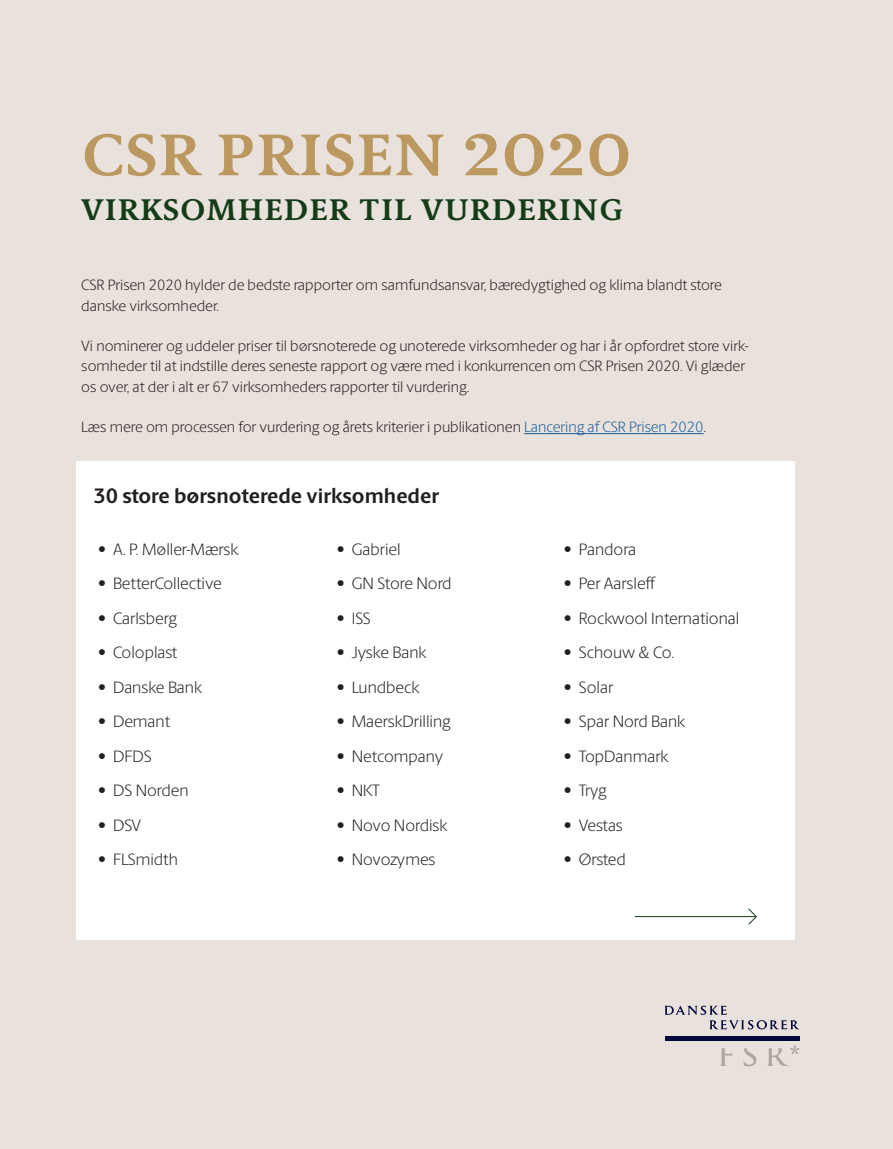
<style>
.page{position:relative;width:893px;height:1149px;background:#fff}
.page>*{position:absolute;margin:0;border:0;box-sizing:border-box;transform-origin:0 0}
.t1{font:500 79.5px "Berling Serif Text";color:#bb985f}
.t2{font:500 40.5px "Berling Serif Text";letter-spacing:.01em;color:#143c18}
.t3{font:700 21px "Berling Sans";color:#231f20}
.t4{font:300 16.5px "Berling Sans";color:#231f20}
.t5{font:300 15px/20.2px "Berling Sans";color:#231f20}
.s1{color:#175d9e}
</style>
<div class="page">
<div style="left:0;top:0;width:893px;height:1148px;background:#e9e1db"></div>
<div style="left:77px;top:461px;width:718px;height:478px;background:#fff"></div>
<hr style="left:524px;top:433px;width:179px;height:1px;background:#175d9e">
<hr style="left:665px;top:1036px;width:134px;height:4px;background:#00063b">
<svg style="left:665px;top:1005px;width:134px;height:24px"></svg>
<svg style="left:721px;top:1045px;width:78px;height:20px"></svg>
<hr style="left:635px;top:915px;width:121px;height:1px;background:#143c18">
<svg style="left:747px;top:908px;width:10px;height:17px"></svg>
<p class="t1" style="left:81px;top:100px;width:551px">csr prisen 2020</p>
<p class="t2" style="left:81px;top:182px;width:543px">virksomheder til vurdering</p>
<p class="t5" style="left:81px;top:275px;width:642px">CSR Prisen 2020 hylder de bedste rapporter om samfundsansvar, bæredygtighed og klima blandt store danske virksomheder.</p>
<p class="t5" style="left:81px;top:335px;width:669px">Vi nominerer og uddeler priser til børsnoterede og unoterede virksomheder og har i år opfordret store virk&shy;somheder til at indstille deres seneste rapport og være med i konkurrencen om CSR Prisen 2020. Vi glæder os over, at der i alt er 67 virksomheders rapporter til vurdering.</p>
<p class="t5" style="left:81px;top:416px;width:626px">Læs mere om processen for vurdering og årets kriterier i publikationen <span class="s1">Lancering af CSR Prisen 2020</span>.</p>
<p class="t3" style="left:94px;top:482px;width:347px">30 store børsnoterede virksomheder</p>
<p class="t4" style="left:98px;top:539px;width:142px">• A. P. Møller-Mærsk</p>
<p class="t4" style="left:98px;top:573px;width:125px">• BetterCollective</p>
<p class="t4" style="left:98px;top:608px;width:81px">• Carlsberg</p>
<p class="t4" style="left:98px;top:642px;width:81px">• Coloplast</p>
<p class="t4" style="left:98px;top:677px;width:105px">• Danske Bank</p>
<p class="t4" style="left:98px;top:711px;width:74px">• Demant</p>
<p class="t4" style="left:98px;top:746px;width:55px">• DFDS</p>
<p class="t4" style="left:98px;top:780px;width:92px">• DS Norden</p>
<p class="t4" style="left:98px;top:815px;width:45px">• DSV</p>
<p class="t4" style="left:98px;top:849px;width:81px">• FLSmidth</p>
<p class="t4" style="left:337px;top:539px;width:65px">• Gabriel</p>
<p class="t4" style="left:337px;top:573px;width:116px">• GN Store Nord</p>
<p class="t4" style="left:337px;top:608px;width:35px">• ISS</p>
<p class="t4" style="left:337px;top:642px;width:91px">• Jyske Bank</p>
<p class="t4" style="left:337px;top:677px;width:84px">• Lundbeck</p>
<p class="t4" style="left:337px;top:711px;width:116px">• MaerskDrilling</p>
<p class="t4" style="left:337px;top:746px;width:108px">• Netcompany</p>
<p class="t4" style="left:337px;top:780px;width:45px">• NKT</p>
<p class="t4" style="left:337px;top:815px;width:112px">• Novo Nordisk</p>
<p class="t4" style="left:337px;top:849px;width:100px">• Novozymes</p>
<p class="t4" style="left:564px;top:539px;width:74px">• Pandora</p>
<p class="t4" style="left:564px;top:573px;width:94px">• Per Aarsleff</p>
<p class="t4" style="left:564px;top:608px;width:177px">• Rockwool International</p>
<p class="t4" style="left:564px;top:642px;width:112px">• Schouw &amp; Co.</p>
<p class="t4" style="left:564px;top:677px;width:51px">• Solar</p>
<p class="t4" style="left:564px;top:711px;width:123px">• Spar Nord Bank</p>
<p class="t4" style="left:564px;top:746px;width:106px">• TopDanmark</p>
<p class="t4" style="left:564px;top:780px;width:45px">• Tryg</p>
<p class="t4" style="left:564px;top:815px;width:61px">• Vestas</p>
<p class="t4" style="left:564px;top:849px;width:63px">• Ørsted</p>
</div>
